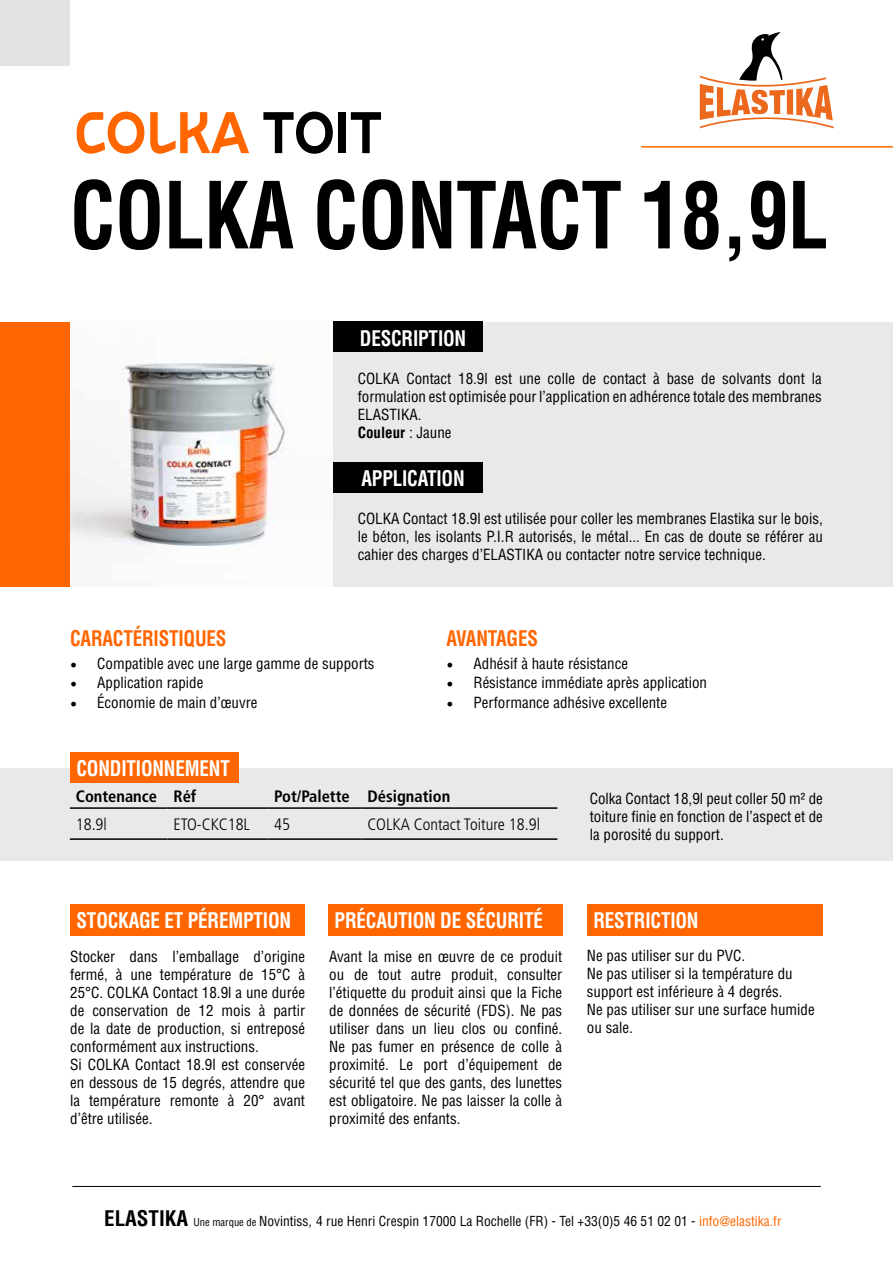
<style>
.page{position:relative;width:893px;height:1263px;background:#fff}
.page>*{position:absolute;margin:0;border:0;box-sizing:border-box;transform-origin:0 0}
.t1{font:700 condensed 90px "Helvetica LT Pro";letter-spacing:-.01em;color:#000;scale:.91 1}
.t2{font:500 57px "Hedra";letter-spacing:-.01em;color:#f60;scale:.91 1}
.t3{font:700 condensed 21px "Helvetica LT Pro";letter-spacing:-.01em;color:#fff;scale:.91 1}
.t4{font:700 condensed 21px "Helvetica LT Pro";letter-spacing:-.01em;color:#f60;scale:.91 1}
.t5{font:300 condensed 16.5px "Frutiger";color:#000}
.t6{font:700 condensed 16.5px "Frutiger";color:#000}
.t7{font:condensed 15px/18px "Helvetica LT Pro";color:#000}
.t8{font:condensed 13.5px "Helvetica LT Pro";color:#000}
.s1{color:#000}
.s2{font-weight:700}
.s3{font-family:"Minion Pro";font-stretch:normal;font-size:18px}
.s4{font-weight:700;font-size:21px}
.s5{font-size:10.5px}
.s6{color:#f60}
</style>
<div class="page">
<div style="left:0;top:0;width:70px;height:66px;background:#e3e3e3"></div>
<svg style="left:641px;top:146px;width:252px;height:2px"></svg>
<svg style="left:700px;top:32px;width:134px;height:96px"></svg>
<hr style="left:72px;top:1186px;width:749px;height:1px;background:#000">
<div style="left:0;top:322px;width:70px;height:264px;background:#f60"></div>
<div style="left:333px;top:322px;width:560px;height:264px;background:#e9e9e9"></div>
<div style="left:0;top:767px;width:893px;height:93px;background:#e9e9e9"></div>
<img style="left:70px;top:362px;width:216px;height:184px">
<div style="left:333px;top:322px;width:149px;height:30px;background:#000"></div>
<div style="left:333px;top:462px;width:149px;height:30px;background:#000"></div>
<div style="left:70px;top:752px;width:169px;height:31px;background:#f60"></div>
<div style="left:70px;top:905px;width:235px;height:31px;background:#f60"></div>
<div style="left:587px;top:905px;width:236px;height:31px;background:#f60"></div>
<div style="left:328px;top:905px;width:235px;height:31px;background:#f60"></div>
<hr style="left:70px;top:838px;width:98px;height:2px;background:#000">
<hr style="left:168px;top:838px;width:100px;height:2px;background:#000">
<hr style="left:268px;top:838px;width:93px;height:2px;background:#000">
<hr style="left:361px;top:838px;width:196px;height:2px;background:#000">
<hr style="left:70px;top:807px;width:98px;height:2px;background:#000">
<hr style="left:168px;top:807px;width:100px;height:2px;background:#000">
<hr style="left:268px;top:807px;width:93px;height:2px;background:#000">
<hr style="left:361px;top:807px;width:196px;height:2px;background:#000">
<h2 class="t2" style="left:74px;top:94px;width:339px">COLKA <span class="s1">TOIT</span></h2>
<h1 class="t1" style="left:70px;top:156px;width:835px">COLKA CONTACT 18,9L</h1>
<h3 class="t3" style="left:360px;top:324px;width:118px">DESCRIPTION</h3>
<p class="t7" style="left:358px;top:369px;width:466px">COLKA Contact 18.9l est une colle de contact à base de solvants dont la formulation est optimisée pour l’application en adhérence totale des membranes ELASTIKA.<br><span class="s2">Couleur</span> : Jaune</p>
<h3 class="t3" style="left:361px;top:464px;width:115px">APPLICATION</h3>
<p class="t7" style="left:358px;top:510px;width:467px;text-align:justify">COLKA Contact 18.9l est utilisée pour coller les membranes Elastika sur le bois, le béton, les isolants P.I.R autorisés, le métal... En cas de doute se référer au cahier des charges d’ELASTIKA ou contacter notre service technique.</p>
<h3 class="t4" style="left:70px;top:625px;width:173px">CARACTÉRISTIQUES</h3>
<p class="t7" style="left:70px;top:654px;width:306px"><span class="s3">•</span> Compatible avec une large gamme de supports</p>
<p class="t7" style="left:70px;top:674px;width:135px"><span class="s3">•</span> Application rapide</p>
<p class="t7" style="left:70px;top:693px;width:189px"><span class="s3">•</span> Économie de main d’œuvre</p>
<h3 class="t3" style="left:77px;top:754px;width:170px">CONDITIONNEMENT</h3>
<h3 class="t4" style="left:446px;top:625px;width:102px">AVANTAGES</h3>
<p class="t7" style="left:446px;top:654px;width:183px"><span class="s3">•</span> Adhésif à haute résistance</p>
<p class="t7" style="left:446px;top:674px;width:262px"><span class="s3">•</span> Résistance immédiate après application</p>
<p class="t7" style="left:446px;top:693px;width:222px"><span class="s3">•</span> Performance adhésive excellente</p>
<p class="t6" style="left:76px;top:786px;width:122px">Contenance Réf</p>
<p class="t6" style="left:274px;top:786px;width:177px">Pot/Palette Désignation</p>
<p class="t5" style="left:76px;top:815px;width:33px">18.9l</p>
<p class="t5" style="left:174px;top:815px;width:78px">ETO-CKC18L</p>
<p class="t5" style="left:274px;top:815px;width:17px">45</p>
<p class="t5" style="left:367px;top:815px;width:174px">COLKA Contact Toiture 18.9l</p>
<p class="t7" style="left:590px;top:789px;width:235px;text-align:justify">Colka Contact 18,9l peut coller 50 m² de toiture finie en fonction de l’aspect et de la porosité du support.</p>
<h3 class="t3" style="left:77px;top:907px;width:237px">STOCKAGE ET PÉREMPTION</h3>
<h3 class="t3" style="left:335px;top:906px;width:230px">PRÉCAUTION DE SÉCURITÉ</h3>
<h3 class="t3" style="left:593px;top:906px;width:117px">RESTRICTION</h3>
<p class="t7" style="left:70px;top:947px;width:236px">Stocker dans l’emballage d’origine fermé, à une température de 15°C à 25°C. COLKA Contact 18.9l a une durée de conservation de 12 mois à partir de la date de production, si entreposé conformément aux instructions.<br>Si COLKA Contact 18.9l est conservée en dessous de 15 degrés, attendre que la température remonte à 20° avant d’être utilisée.</p>
<p class="t7" style="left:329px;top:947px;width:235px;text-align:justify">Avant la mise en œuvre de ce produit ou de tout autre produit, consulter l’étiquette du produit ainsi que la Fiche de données de sécurité (FDS). Ne pas utiliser dans un lieu clos ou confiné.<br>Ne pas fumer en présence de colle à proximité. Le port d’équipement de sécurité tel que des gants, des lunettes est obligatoire. Ne pas laisser la colle à proximité des enfants.</p>
<p class="t7" style="left:587px;top:947px;width:229px">Ne pas utiliser sur du PVC.<br>Ne pas utiliser si la température du support est inférieure à 4 degrés.<br>Ne pas utiliser sur une surface humide ou sale.</p>
<p class="t8" style="left:104px;top:1212px;width:679px"><span class="s4">ELASTIKA</span> <span class="s5">Une marque de</span> Novintiss, 4 rue Henri Crespin 17000 La Rochelle (FR) - Tel +33(0)5 46 51 02 01 - <span class="s6">info@elastika.fr</span></p>
</div>
